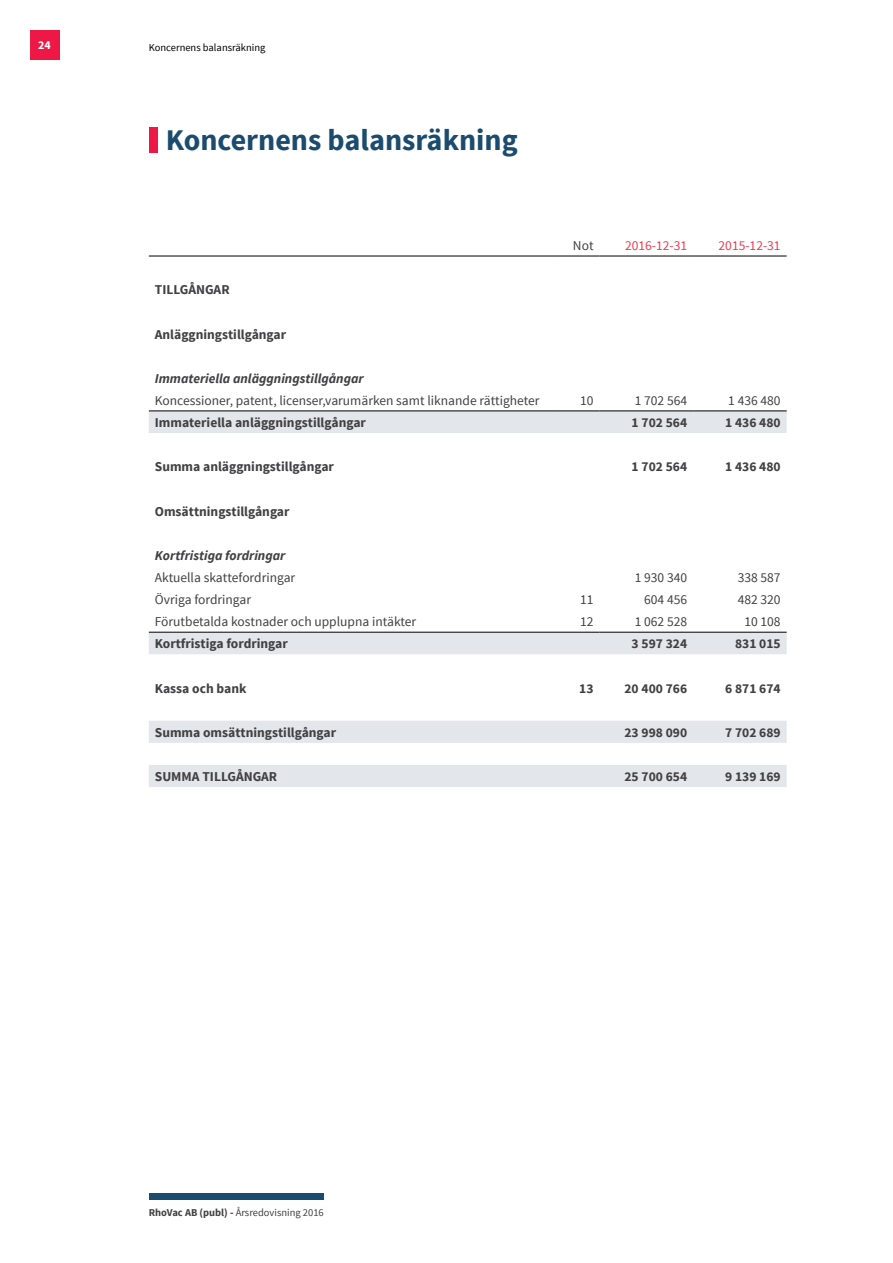
<style>
.page{position:relative;width:893px;height:1263px;background:#fff}
.page>*{position:absolute;margin:0;border:0;box-sizing:border-box;transform-origin:0 0}
.t1{font:700 30px "Source Sans Pro";color:#1b4c6e}
.t2{font:700 13.5px "Source Sans Pro";color:#414042}
.t3{font:13.5px "Source Sans Pro";color:#414042}
.t4{font:italic 700 13.5px "Source Sans Pro";color:#414042}
.t5{font:13.5px "Source Sans Pro";color:#ef3a50}
.t6{font:700 12px "Source Sans Pro";color:#fff}
.t7{font:10.5px "Source Sans Pro";color:#414042}
.t8{font:10.5px "Source Sans Pro";color:#000}
.s1{font-weight:700}
</style>
<div class="page">
<div style="left:30px;top:30px;width:30px;height:30px;background:#ed1846"></div>
<div style="left:149px;top:1193px;width:174px;height:6px;background:#1b4c6e"></div>
<div style="left:149px;top:128px;width:8px;height:25px;background:#ed1846"></div>
<div style="left:149px;top:412px;width:638px;height:21px;background:#e3e6ea"></div>
<svg style="left:149px;top:633px;width:638px;height:154px"></svg>
<hr style="left:149px;top:256px;width:408px;height:1px;background:#000">
<hr style="left:557px;top:256px;width:43px;height:1px;background:#000">
<hr style="left:600px;top:256px;width:93px;height:1px;background:#000">
<hr style="left:693px;top:256px;width:94px;height:1px;background:#000">
<hr style="left:149px;top:411px;width:408px;height:1px;background:#000">
<hr style="left:557px;top:411px;width:43px;height:1px;background:#000">
<hr style="left:600px;top:411px;width:93px;height:1px;background:#000">
<hr style="left:693px;top:411px;width:94px;height:1px;background:#000">
<hr style="left:149px;top:632px;width:408px;height:1px;background:#000">
<hr style="left:557px;top:632px;width:43px;height:1px;background:#000">
<hr style="left:600px;top:632px;width:93px;height:1px;background:#000">
<hr style="left:693px;top:632px;width:94px;height:1px;background:#000">
<p class="t6" style="left:38px;top:38px;width:14px">24</p>
<p class="t8" style="left:149px;top:41px;width:118px">Koncernens balansräkning</p>
<h1 class="t1" style="left:166px;top:121px;width:353px">Koncernens balansräkning</h1>
<p class="t3" style="left:573px;top:237px;width:22px">Not</p>
<p class="t5" style="left:625px;top:237px;width:64px">2016-12-31</p>
<p class="t5" style="left:719px;top:237px;width:64px">2015-12-31</p>
<p class="t2" style="left:155px;top:281px;width:76px">TILLGÅNGAR</p>
<p class="t2" style="left:155px;top:325px;width:133px">Anläggningstillgångar</p>
<p class="t4" style="left:155px;top:370px;width:210px">Immateriella anläggningstillgångar</p>
<p class="t3" style="left:155px;top:392px;width:386px">Koncessioner, patent, licenser,varumärken samt liknande rättigheter</p>
<p class="t3" style="left:580px;top:392px;width:15px">10</p>
<p class="t3" style="left:635px;top:392px;width:54px">1 702 564</p>
<p class="t3" style="left:728px;top:392px;width:54px">1 436 480</p>
<p class="t2" style="left:155px;top:414px;width:213px">Immateriella anläggningstillgångar</p>
<p class="t2" style="left:632px;top:414px;width:57px">1 702 564</p>
<p class="t2" style="left:725px;top:414px;width:57px">1 436 480</p>
<p class="t2" style="left:155px;top:458px;width:181px">Summa anläggningstillgångar</p>
<p class="t2" style="left:632px;top:458px;width:57px">1 702 564</p>
<p class="t2" style="left:725px;top:458px;width:57px">1 436 480</p>
<p class="t2" style="left:155px;top:502px;width:136px">Omsättningstillgångar</p>
<p class="t4" style="left:155px;top:547px;width:132px">Kortfristiga fordringar</p>
<p class="t3" style="left:155px;top:569px;width:142px">Aktuella skattefordringar</p>
<p class="t3" style="left:635px;top:569px;width:54px">1 930 340</p>
<p class="t3" style="left:738px;top:569px;width:44px">338 587</p>
<p class="t3" style="left:155px;top:591px;width:98px">Övriga fordringar</p>
<p class="t3" style="left:580px;top:591px;width:15px">11</p>
<p class="t3" style="left:644px;top:591px;width:44px">604 456</p>
<p class="t3" style="left:738px;top:591px;width:44px">482 320</p>
<p class="t3" style="left:155px;top:613px;width:263px">Förutbetalda kostnader och upplupna intäkter</p>
<p class="t3" style="left:580px;top:613px;width:15px">12</p>
<p class="t3" style="left:635px;top:613px;width:54px">1 062 528</p>
<p class="t3" style="left:744px;top:613px;width:38px">10 108</p>
<p class="t2" style="left:155px;top:635px;width:134px">Kortfristiga fordringar</p>
<p class="t2" style="left:632px;top:635px;width:57px">3 597 324</p>
<p class="t2" style="left:735px;top:635px;width:47px">831 015</p>
<p class="t2" style="left:155px;top:679px;width:93px">Kassa och bank</p>
<p class="t2" style="left:579px;top:679px;width:16px">13</p>
<p class="t2" style="left:624px;top:679px;width:64px">20 400 766</p>
<p class="t2" style="left:725px;top:679px;width:57px">6 871 674</p>
<p class="t2" style="left:155px;top:724px;width:183px">Summa omsättningstillgångar</p>
<p class="t2" style="left:624px;top:724px;width:64px">23 998 090</p>
<p class="t2" style="left:725px;top:724px;width:57px">7 702 689</p>
<p class="t2" style="left:155px;top:768px;width:124px">SUMMA TILLGÅNGAR</p>
<p class="t2" style="left:624px;top:768px;width:64px">25 700 654</p>
<p class="t2" style="left:725px;top:768px;width:57px">9 139 169</p>
<p class="t7" style="left:149px;top:1205px;width:176px"><span class="s1">RhoVac AB (publ) -</span> Årsredovisning 2016</p>
</div>
